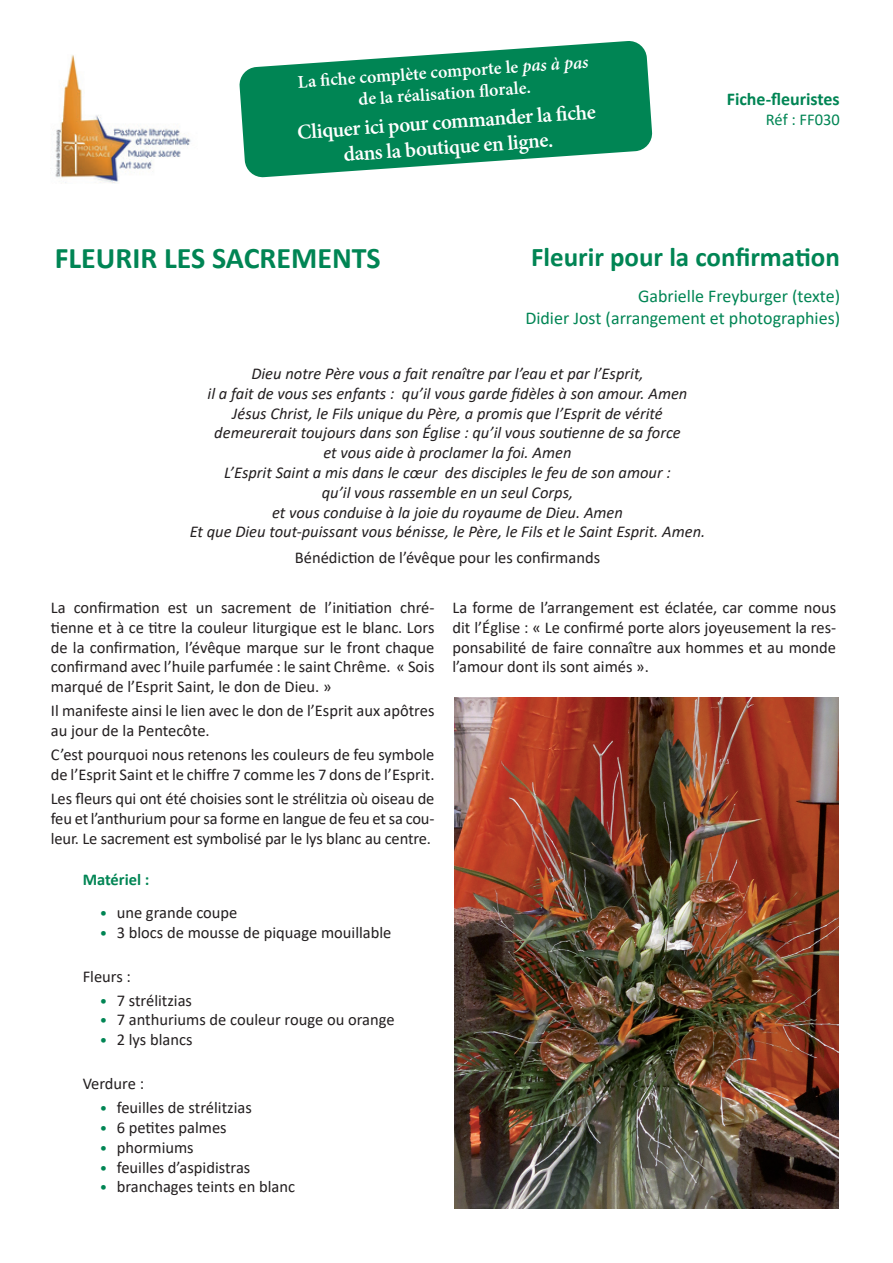
<style>
.page{position:relative;width:893px;height:1263px;background:#fff}
.page>*{position:absolute;margin:0;border:0;box-sizing:border-box;transform-origin:0 0}
.t1{font:700 30px "Calibri";color:#008554}
.t2{font:700 27px "Calibri";color:#008554}
.t3{font:600 21px/25.2px "Minion Pro";color:#fff;text-align:center}
.t4{font:18px/21.6px "Calibri";color:#008554;text-align:right}
.t5{font:600 18px/21.6px "Minion Pro";color:#fff;text-align:center}
.t6{font:700 18px "Calibri";color:#008554}
.t7{font:16.5px/19.8px "Calibri";color:#231f20;text-align:justify}
.t8{font:italic 16.5px/19.8px "Calibri";color:#231f20;text-align:center}
.t9{font:16.5px "Calibri";color:#008554}
.t10{font:700 16.5px "Calibri";color:#008554}
.s1{font-style:italic}
.s2{font-size:15px;color:#008554}
</style>
<div class="page">
<img style="left:55px;top:55px;width:136px;height:128px">
<svg style="left:239px;top:41px;width:414px;height:137px;fill:#008554"></svg>
<img style="left:455px;top:697px;width:383px;height:512px">
<p class="t5" style="left:297px;top:71px;width:293px;rotate:-4deg">La fi che complète comporte le <span class="s1">pas à pas </span>de la réalisation fl orale.</p>
<p class="t3" style="left:297px;top:120px;width:300px;rotate:-4deg">Cliquer ici pour commander la fi che dans la boutique en ligne.</p>
<p class="t6" style="left:727px;top:86px;width:115px">Fiche-fleuristes</p>
<p class="t9" style="left:766px;top:108px;width:75px">Réf : FF030</p>
<h1 class="t1" style="left:55px;top:237px;width:327px">FLEURIR LES SACREMENTS</h1>
<h2 class="t2" style="left:531px;top:237px;width:310px">Fleurir pour la confirmation</h2>
<p class="t4" style="left:525px;top:285px;width:316px">Gabrielle Freyburger (texte)<br>Didier Jost (arrangement et photographies)</p>
<h1 class="t1" style="left:55px;top:237px;width:248px">TEMPS LITURGIQUE</h1>
<p class="t4" style="left:590px;top:285px;width:252px">Gabrielle freyburg r - Evelyne Sala</p>
<p class="t8" style="left:190px;top:363px;width:517px">Dieu notre Père vous a fait renaître par l’eau et par l’Esprit,<br>il a fait de vous ses enfants : qu’il vous garde fidèles à son amour. Amen Jésus Christ, le Fils unique du Père, a promis que l’Esprit de vérité demeurerait toujours dans son Église : qu’il vous soutienne de sa force<br>et vous aide à proclamer la foi. Amen<br>L’Esprit Saint a mis dans le cœur des disciples le feu de son amour :<br>qu’il vous rassemble en un seul Corps,<br>et vous conduise à la joie du royaume de Dieu. Amen<br>Et que Dieu tout-puissant vous bénisse, le Père, le Fils et le Saint Esprit. Amen.</p>
<p class="t7" style="left:295px;top:547px;width:307px">Bénédiction de l’évêque pour les confirmands</p>
<p class="t7" style="left:51px;top:597px;width:385px">La confirmation est un sacrement de l’initiation chré&shy;tienne et à ce titre la couleur liturgique est le blanc. Lors de la confirmation, l’évêque marque sur le front chaque confirmand avec l’huile parfumée : le saint Chrême. « Sois marqué de l’Esprit Saint, le don de Dieu. »</p>
<p class="t7" style="left:51px;top:700px;width:385px">Il manifeste ainsi le lien avec le don de l’Esprit aux apôtres au jour de la Pentecôte.</p>
<p class="t7" style="left:51px;top:744px;width:385px">C’est pourquoi nous retenons les couleurs de feu symbole de l’Esprit Saint et le chiffre 7 comme les 7 dons de l’Esprit.</p>
<p class="t7" style="left:51px;top:788px;width:385px">Les fleurs qui ont été choisies sont le strélitzia où oiseau de feu et l’anthurium pour sa forme en langue de feu et sa cou&shy;leur. Le sacrement est symbolisé par le lys blanc au centre.</p>
<p class="t7" style="left:452px;top:597px;width:385px">La forme de l’arrangement est éclatée, car comme nous dit l’Église : « Le confirmé porte alors joyeusement la res&shy;ponsabilité de faire connaître aux hommes et au monde l’amour dont ils sont aimés ».</p>
<p class="t10" style="left:83px;top:868px;width:68px">Matériel :</p>
<p class="t7" style="left:100px;top:902px;width:139px"><span class="s2">•</span> une grande coupe</p>
<p class="t7" style="left:100px;top:922px;width:293px"><span class="s2">•</span> 3 blocs de mousse de piquage mouillable</p>
<p class="t7" style="left:83px;top:966px;width:50px">Fleurs :</p>
<p class="t7" style="left:100px;top:990px;width:94px"><span class="s2">•</span> 7 strélitzias</p>
<p class="t7" style="left:100px;top:1010px;width:296px"><span class="s2">•</span> 7 anthuriums de couleur rouge ou orange</p>
<p class="t7" style="left:100px;top:1029px;width:94px"><span class="s2">•</span> 2 lys blancs</p>
<p class="t7" style="left:83px;top:1073px;width:63px">Verdure :</p>
<p class="t7" style="left:100px;top:1097px;width:154px"><span class="s2">•</span> feuilles de strélitzias</p>
<p class="t7" style="left:100px;top:1117px;width:129px"><span class="s2">•</span> 6 petites palmes</p>
<p class="t7" style="left:100px;top:1137px;width:96px"><span class="s2">•</span> phormiums</p>
<p class="t7" style="left:100px;top:1157px;width:152px"><span class="s2">•</span> feuilles d’aspidistras</p>
<p class="t7" style="left:100px;top:1176px;width:197px"><span class="s2">•</span> branchages teints en blanc</p>
</div>
